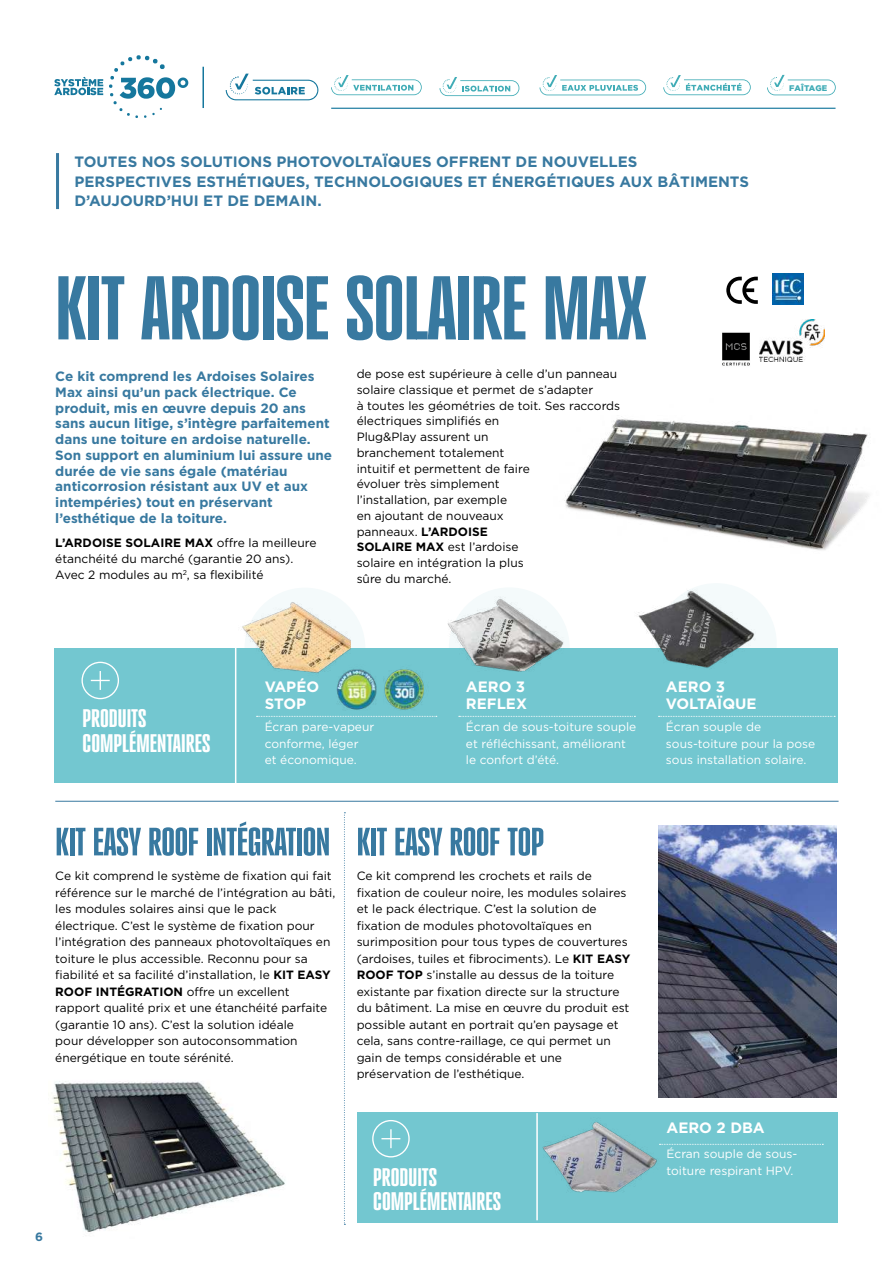
<style>
.page{position:relative;width:893px;height:1263px;background:#fff}
.page>*{position:absolute;margin:0;border:0;box-sizing:border-box;transform-origin:0 0}
.t1{font:96px "Gazzetta";letter-spacing:-.01em;color:#3879a0;scale:1.2 1}
.t2{font:42px "Gazzetta";letter-spacing:-.01em;color:#3879a0;scale:1.2 1}
.t3{font:27px/24.3px "Gazzetta";color:#fff;scale:1.2 1}
.t4{font:700 15px/19.5px "Gotham";color:#3879a0}
.t5{font:700 15px/16.5px "Gotham";color:#fff}
.t6{font:700 13.5px/15.8px "Gotham";color:#3879a0}
.t7{font:12px/16.5px "Gotham";color:#000}
.t8{font:12px/16.5px "Gotham";color:#fff}
.t9{font:700 12px "Gotham";color:#3879a0}
.t10{font:900 8.1px "Gotham";letter-spacing:.025em;color:#40acb6}
.s1{font-weight:700}
</style>
<div class="page">
<div style="left:245px;top:588px;width:120px;height:120px;background:#f4fafb;border-radius:50%"></div>
<div style="left:449px;top:587px;width:121px;height:121px;background:#f4fafb;border-radius:50%"></div>
<div style="left:656px;top:583px;width:121px;height:121px;background:#f4fafb;border-radius:50%"></div>
<hr style="left:331px;top:108px;width:504px;height:1px;background:#15779d">
<svg style="left:109px;top:55px;width:79px;height:63px"></svg>
<svg style="left:54px;top:77px;width:49px;height:18px"></svg>
<svg style="left:663px;top:75px;width:88px;height:20px"></svg>
<svg style="left:331px;top:75px;width:91px;height:20px"></svg>
<svg style="left:440px;top:77px;width:79px;height:19px"></svg>
<svg style="left:540px;top:75px;width:106px;height:20px"></svg>
<svg style="left:226px;top:74px;width:92px;height:26px"></svg>
<hr style="left:202px;top:67px;width:2px;height:41px;background:#15779d">
<svg style="left:767px;top:75px;width:69px;height:20px"></svg>
<svg style="left:726px;top:277px;width:32px;height:27px"></svg>
<img style="left:772px;top:273px;width:32px;height:32px">
<img style="left:722px;top:332px;width:28px;height:34px">
<img style="left:759px;top:320px;width:65px;height:41px">
<div style="left:54px;top:648px;width:784px;height:134px;background:#73c7d0"></div>
<div style="left:357px;top:1112px;width:480px;height:110px;background:#73c7d0"></div>
<img style="left:242px;top:602px;width:109px;height:71px">
<img style="left:447px;top:599px;width:117px;height:73px">
<img style="left:52px;top:1081px;width:233px;height:151px">
<hr style="left:56px;top:153px;width:3px;height:56px;background:#3879a0">
<img style="left:637px;top:590px;width:118px;height:78px">
<img style="left:658px;top:825px;width:178px;height:272px">
<svg style="left:344px;top:812px;width:1px;height:413px"></svg>
<hr style="left:235px;top:640px;width:1px;height:145px;background:#fff">
<hr style="left:536px;top:1113px;width:2px;height:107px;background:#fff">
<div style="left:372px;top:1120px;width:38px;height:37px;border:1px solid #fff;border-radius:50%"></div>
<svg style="left:381px;top:1129px;width:19px;height:19px"></svg>
<div style="left:81px;top:662px;width:38px;height:37px;border:1px solid #fff;border-radius:50%"></div>
<svg style="left:91px;top:671px;width:19px;height:19px"></svg>
<svg style="left:257px;top:716px;width:180px;height:1px"></svg>
<svg style="left:459px;top:716px;width:176px;height:1px"></svg>
<svg style="left:658px;top:716px;width:177px;height:1px"></svg>
<svg style="left:665px;top:1144px;width:158px;height:1px"></svg>
<img style="left:542px;top:1122px;width:123px;height:71px">
<hr style="left:55px;top:801px;width:784px;height:1px;background:#3879a0">
<img style="left:325px;top:665px;width:99px;height:45px">
<img style="left:564px;top:416px;width:305px;height:134px">
<p class="t4" style="left:75px;top:152px;width:676px">TOUTES NOS SOLUTIONS PHOTOVOLTAÏQUES OFFRENT DE NOUVELLES<br>PERSPECTIVES ESTHÉTIQUES, TECHNOLOGIQUES ET ÉNERGÉTIQUES AUX BÂTIMENTS<br>D’AUJOURD’HUI ET DE DEMAIN.</p>
<h1 class="t1" style="left:55px;top:260px;width:494px">KIT ARDOISE SOLAIRE MAX</h1>
<p class="t6" style="left:55px;top:368px;width:278px">Ce kit comprend les Ardoises Solaires Max ainsi qu’un pack électrique. Ce produit, mis en œuvre depuis 20 ans sans aucun litige, s’intègre parfaitement dans une toiture en ardoise naturelle.<br>Son support en aluminium lui assure une durée de vie sans égale (matériau anticorrosion résistant aux UV et aux intempéries) tout en préservant l’esthétique de la toiture.</p>
<p class="t7" style="left:55px;top:535px;width:263px;line-height:15.8px"><span class="s1">L’ARDOISE SOLAIRE MAX</span> offre la meilleure étanchéité du marché (garantie 20 ans).<br>Avec 2 modules au m<sup>2</sup>, sa flexibilité</p>
<p class="t7" style="left:357px;top:366px;width:265px;line-height:15.8px">de pose est supérieure à celle d’un panneau solaire classique et permet de s’adapter<br>à toutes les géométries de toit. Ses raccords électriques simplifiés en<br>Plug&amp;Play assurent un<br>branchement totalement<br>intuitif et permettent de faire<br>évoluer très simplement<br>l’installation, par exemple<br>en ajoutant de nouveaux<br>panneaux. <span class="s1">L’ARDOISE<br>SOLAIRE MAX</span> est l’ardoise<br>solaire en intégration la plus<br>sûre du marché.</p>
<p class="t10" style="left:789px;top:83px;width:40px">FAÎTAGE</p>
<h3 class="t3" style="left:83px;top:707px;width:108px">PRODUITS<br>COMPLÉMENTAIRES</h3>
<p class="t5" style="left:265px;top:678px;width:56px">VAPÉO<br>STOP</p>
<p class="t8" style="left:265px;top:718px;width:111px">Écran pare-vapeur conforme, léger<br>et économique.</p>
<p class="t5" style="left:466px;top:678px;width:63px">AERO 3<br>REFLEX</p>
<p class="t8" style="left:466px;top:718px;width:172px">Écran de sous-toiture souple et réfléchissant, améliorant le confort d’été.</p>
<h2 class="t2" style="left:55px;top:821px;width:231px">KIT EASY ROOF INTÉGRATION</h2>
<p class="t7" style="left:55px;top:868px;width:282px">Ce kit comprend le système de fixation qui fait référence sur le marché de l’intégration au bâti, les modules solaires ainsi que le pack électrique. C’est le système de fixation pour l’intégration des panneaux photovoltaïques en toiture le plus accessible. Reconnu pour sa fiabilité et sa facilité d’installation, le <span class="s1">KIT EASY ROOF INTÉGRATION</span> offre un excellent rapport qualité prix et une étanchéité parfaite (garantie 10 ans). C’est la solution idéale<br>pour développer son autoconsommation énergétique en toute sérénité.</p>
<h2 class="t2" style="left:357px;top:821px;width:158px">KIT EASY ROOF TOP</h2>
<p class="t7" style="left:357px;top:868px;width:275px">Ce kit comprend les crochets et rails de fixation de couleur noire, les modules solaires et le pack électrique. C’est la solution de fixation de modules photovoltaïques en surimposition pour tous types de couvertures (ardoises, tuiles et fibrociments). Le <span class="s1">KIT EASY ROOF TOP</span> s’installe au dessus de la toiture existante par fixation directe sur la structure du bâtiment. La mise en œuvre du produit est possible autant en portrait qu’en paysage et cela, sans contre-raillage, ce qui permet un gain de temps considérable et une préservation de l’esthétique.</p>
<p class="t9" style="left:35px;top:1230px;width:9px">6</p>
<h3 class="t3" style="left:373px;top:1165px;width:108px">PRODUITS<br>COMPLÉMENTAIRES</h3>
<p class="t5" style="left:666px;top:678px;width:92px">AERO 3<br>VOLTAÏQUE</p>
<p class="t8" style="left:666px;top:718px;width:151px">Écran souple de sous‑toiture pour la pose sous installation solaire.</p>
<p class="t5" style="left:666px;top:1119px;width:100px">AERO 2 DBA</p>
<p class="t8" style="left:666px;top:1146px;width:132px">Écran souple de sous‑ toiture respirant HPV.</p>
</div>
